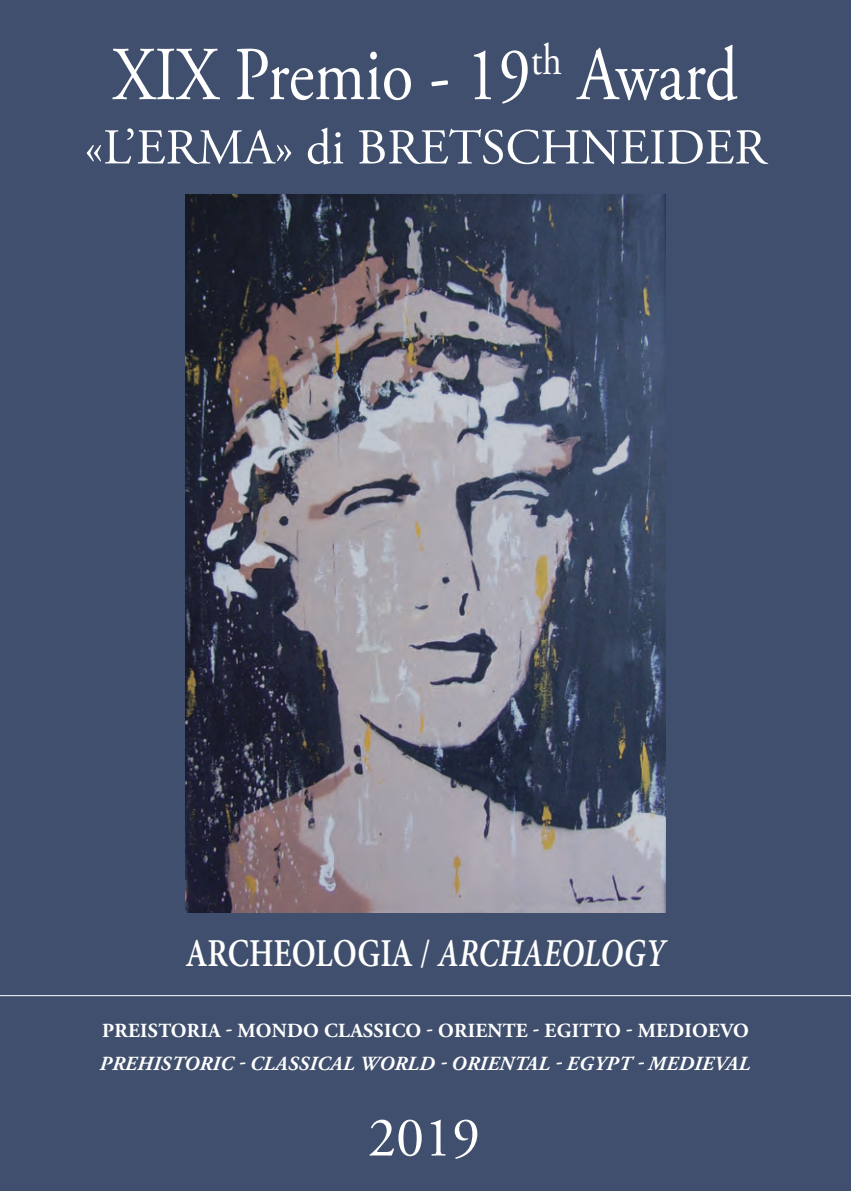
<style>
.page{position:relative;width:851px;height:1191px;background:#fff}
.page>*{position:absolute;margin:0;border:0;box-sizing:border-box;transform-origin:0 0}
.t1{font:76px "Adobe Garamond Pro";color:#fff;scale:.85 1}
.t2{font:56px "Adobe Garamond Pro";color:#fff}
.t3{font:50px "Adobe Garamond Pro";color:#fff}
.t4{font:600 39.6px "Minion Pro";color:#fff;scale:.8 1}
.Normale{font:italic 700 20px "Adobe Garamond Pro";letter-spacing:.015em;color:#fff}
.Normale-2{font:700 20px "Adobe Garamond Pro";letter-spacing:.015em;color:#fff}
.s1{font-weight:400}
.s2{font-style:italic}
</style>
<div class="page">
<div style="left:0;top:0;width:850px;height:1191px;background:#404f6d"></div>
<img style="left:185px;top:195px;width:480px;height:717px">
<hr style="left:0;top:995px;width:850px;height:1px;background:#fff">
<p class="t1" style="left:113px;top:29px;width:736px">XIX Premio - 19<sup>th</sup> Award</p>
<p class="t3" style="left:84px;top:117px;width:683px">«L’ERMA» di BRETSCHNEIDER</p>
<p class="t4" style="left:185px;top:926px;width:601px">ARCHEOLOGIA <span class="s1">/</span> <span class="s2">ARCHAEOLOGY</span></p>
<p class="Normale-2" style="left:102px;top:1018px;width:648px">PREISTORIA - MONDO CLASSICO - ORIENTE - EGITTO - MEDIOEVO</p>
<p class="Normale" style="left:100px;top:1051px;width:651px">PREHISTORIC - CLASSICAL WORLD - ORIENTAL - EGYPT - MEDIEVAL</p>
<p class="t2" style="left:368px;top:1104px;width:113px">2019</p>
</div>
